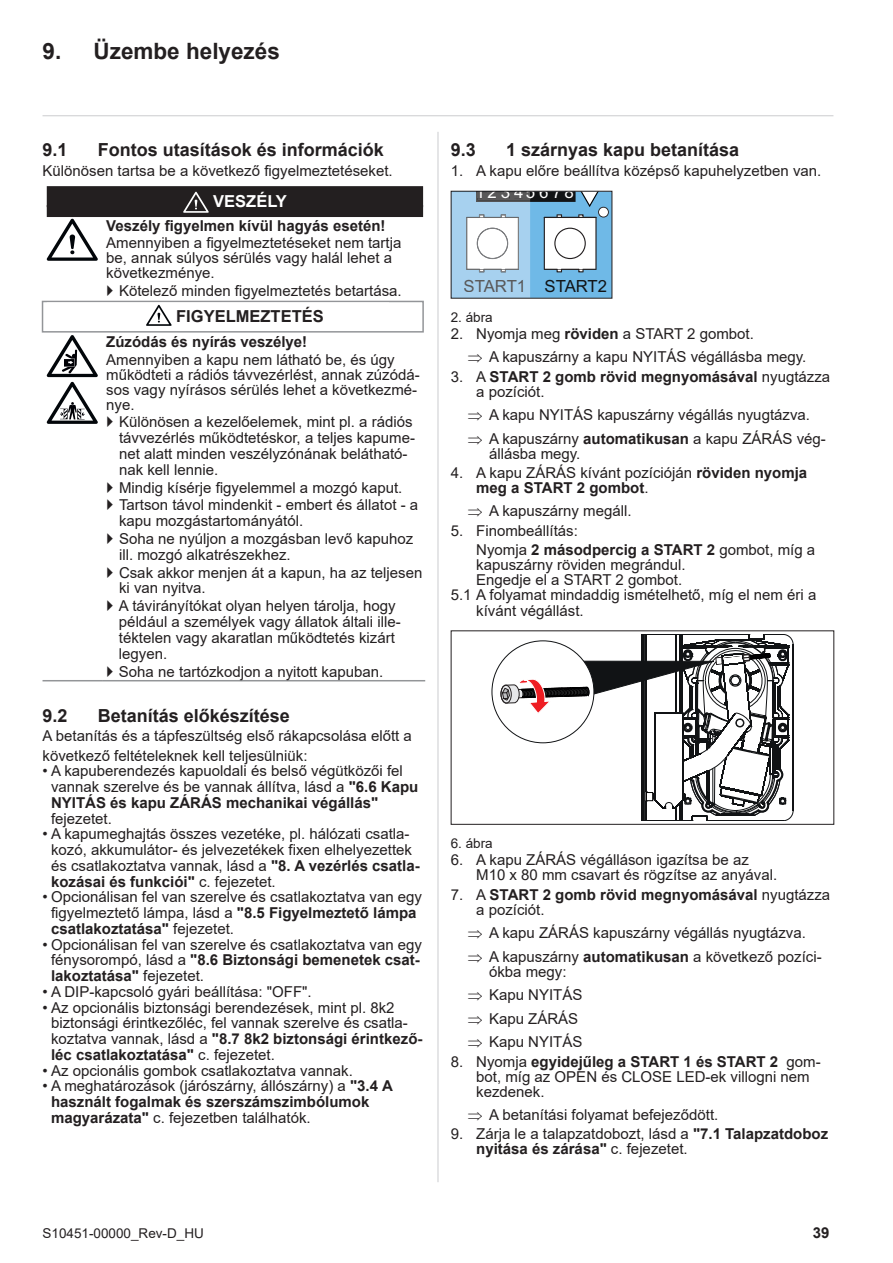
<style>
.page{position:relative;width:893px;height:1263px;background:#fff}
.page>*{position:absolute;margin:0;border:0;box-sizing:border-box;transform-origin:0 0}
.t1{font:700 22.5px "Arial";color:#231f20}
.t2{font:700 18px "Arial";color:#231f20}
.t3{font:16.95px "Arial";letter-spacing:.23em;color:#fff}
.t4{font:16.8px "Arial";color:#111315}
.t5{font:16.8px "Arial";color:#595859}
.t6{font:700 16.5px "Arial";color:#231f20}
.t7{font:700 16.5px "Arial";color:#fff}
.t8{font:15px/15.8px "Arial";color:#231f20}
.t9{font:700 15px/15px "Arial";color:#231f20}
.t10{font:13.5px "Arial";color:#231f20}
.s1{font-weight:700}
.s2{font-weight:400}
</style>
<div class="page">
<hr style="left:437px;top:132px;width:2px;height:1050px;background:#d1d2d4">
<hr style="left:43px;top:115px;width:790px;height:1px;background:#d1d2d4">
<svg style="left:453px;top:193px;width:157px;height:104px"></svg>
<div style="left:464px;top:280px;width:59px;height:12px;background:#a7d1ef"></div>
<div style="left:451px;top:191px;width:161px;height:108px;border:1px solid #231f20"></div>
<svg style="left:500px;top:634px;width:293px;height:187px"></svg>
<div style="left:451px;top:630px;width:383px;height:195px;border:1px solid #231f20"></div>
<hr style="left:43px;top:680px;width:59px;height:1px;background:#939598">
<hr style="left:102px;top:680px;width:323px;height:1px;background:#939598">
<div style="left:47px;top:186px;width:376px;height:21px;background:#231f20"></div>
<div style="left:47px;top:205px;width:376px;height:12px;background:#231f20"></div>
<svg style="left:183px;top:192px;width:26px;height:21px"></svg>
<div style="left:42px;top:301px;width:382px;height:32px;border:2px solid #939598"></div>
<div style="left:47px;top:302px;width:342px;height:20px;background:#fff"></div>
<svg style="left:146px;top:305px;width:26px;height:21px"></svg>
<svg style="left:47px;top:219px;width:51px;height:42px"></svg>
<svg style="left:47px;top:335px;width:51px;height:89px"></svg>
<h1 class="t1" style="left:43px;top:35px;width:239px">9. Üzembe helyezés</h1>
<p class="t2" style="left:43px;top:137px;width:27px">9.1</p>
<p class="t2" style="left:98px;top:137px;width:288px">Fontos utasítások és információk</p>
<p class="t8" style="left:43px;top:162px;width:352px">Különösen tartsa be a következő figyelmeztetéseket.</p>
<p class="t7" style="left:213px;top:190px;width:75px">VESZÉLY</p>
<p class="t9" style="left:106px;top:218px;width:281px">Veszély figyelmen kívül hagyás esetén!</p>
<p class="t8" style="left:106px;top:235px;width:297px;line-height:15px">Amennyiben a figyelmeztetéseket nem tartja be, annak súlyos sérülés vagy halál lehet a következménye.</p>
<p class="t8" style="left:119px;top:283px;width:284px">Kötelező minden figyelmeztetés betartása.</p>
<p class="t6" style="left:176px;top:305px;width:149px">FIGYELMEZTETÉS</p>
<p class="t9" style="left:106px;top:335px;width:202px">Zúzódás és nyírás veszélye!</p>
<p class="t8" style="left:106px;top:352px;width:315px;line-height:15px">Amennyiben a kapu nem látható be, és úgy működteti a rádiós távvezérlést, annak zúzódá&shy;sos vagy nyírásos sérülés lehet a következmé&shy;nye.</p>
<p class="t8" style="left:119px;top:414px;width:297px">Különösen a kezelőelemek, mint pl. a rádiós távvezérlés működtetéskor, a teljes kapume&shy;net alatt minden veszélyzónának belátható&shy;nak kell lennie.</p>
<p class="t8" style="left:119px;top:478px;width:301px;line-height:17.9px">Mindig kísérje figyelemmel a mozgó kaput.<br>Tartson távol mindenkit - embert és állatot - a</p>
<p class="t8" style="left:119px;top:512px;width:296px;line-height:17.9px">kapu mozgástartományától.<br>Soha ne nyúljon a mozgásban levő kapuhoz</p>
<p class="t8" style="left:119px;top:545px;width:305px;line-height:17.9px">ill. mozgó alkatrészekhez.<br>Csak akkor menjen át a kapun, ha az teljesen</p>
<p class="t8" style="left:119px;top:579px;width:278px;line-height:17.9px">ki van nyitva.<br>A távirányítókat olyan helyen tárolja, hogy</p>
<p class="t8" style="left:119px;top:614px;width:283px">például a személyek vagy állatok általi ille&shy;téktelen vagy akaratlan működtetés kizárt legyen.</p>
<p class="t8" style="left:119px;top:663px;width:266px">Soha ne tartózkodjon a nyitott kapuban.</p>
<p class="t2" style="left:43px;top:702px;width:27px">9.2</p>
<p class="t2" style="left:98px;top:702px;width:194px">Betanítás előkészítése</p>
<p class="t8" style="left:43px;top:726px;width:371px;line-height:19.5px">A betanítás és a tápfeszültség első rákapcsolása előtt a következő feltételeknek kell teljesülniük:</p>
<p class="t8" style="left:51px;top:763px;width:369px;text-indent:-9px">• A kapuberendezés kapuoldali és belső végütközői fel vannak szerelve és be vannak állítva, lásd a <span class="s1">"6.6 Kapu<br>NYITÁS és kapu ZÁRÁS mechanikai végállás"</span></p>
<p class="t8" style="left:51px;top:810px;width:62px">fejezetet.</p>
<p class="t8" style="left:51px;top:826px;width:370px;text-indent:-9px">• A kapumeghajtás összes vezetéke, pl. hálózati csatla&shy;kozó, akkumulátor- és jelvezetékek fixen elhelyezettek és csatlakoztatva vannak, lásd a <span class="s1">"8. A vezérlés csatla&shy;kozásai és funkciói"</span> c. fejezetet.</p>
<p class="t8" style="left:51px;top:889px;width:372px;text-indent:-9px">• Opcionálisan fel van szerelve és csatlakoztatva van egy figyelmeztető lámpa, lásd a <span class="s1">"8.5 Figyelmeztető lámpa csatlakoztatása"</span> fejezetet.</p>
<p class="t8" style="left:51px;top:936px;width:372px;text-indent:-9px">• Opcionálisan fel van szerelve és csatlakoztatva van egy fénysorompó, lásd a <span class="s1">"8.6 Biztonsági bemenetek csat&shy;lakoztatása"</span> fejezetet.</p>
<p class="t8" style="left:43px;top:984px;width:271px">• A DIP-kapcsoló gyári beállítása: "OFF".</p>
<p class="t8" style="left:51px;top:999px;width:373px;text-indent:-9px">• Az opcionális biztonsági berendezések, mint pl. 8k2 biztonsági érintkezőléc, fel vannak szerelve és csatla&shy;koztatva vannak, lásd a <span class="s1">"8.7 8k2 biztonsági érintkező&shy;léc csatlakoztatása"</span> c. fejezetet.</p>
<p class="t8" style="left:43px;top:1062px;width:312px">• Az opcionális gombok csatlakoztatva vannak.</p>
<p class="t8" style="left:51px;top:1078px;width:343px;text-indent:-9px">• A meghatározások (járószárny, állószárny) a <span class="s1">"3.4 A használt fogalmak és szerszámszimbólumok magyarázata"</span> c. fejezetben találhatók.</p>
<p class="t2" style="left:451px;top:137px;width:27px">9.3</p>
<p class="t2" style="left:506px;top:137px;width:235px">1 szárnyas kapu betanítása</p>
<p class="t8" style="left:451px;top:163px;width:372px">1. A kapu előre beállítva középső kapuhelyzetben van.</p>
<p class="t3" style="left:476px;top:181px;width:100px">12345678</p>
<p class="t5" style="left:464px;top:275px;width:64px">START1</p>
<p class="t10" style="left:451px;top:308px;width:44px">2. ábra</p>
<p class="t8" style="left:468px;top:322px;width:340px;line-height:23.5px;text-indent:-17px">2. Nyomja meg <span class="s1">röviden</span> a START 2 gombot.<br>⇒ A kapuszárny a kapu NYITÁS végállásba megy.</p>
<p class="t9" style="left:476px;top:369px;width:356px;text-indent:-26px"><span class="s2">3. A</span> START 2 gomb rövid megnyomásával <span class="s2">nyugtázza a pozíciót.</span></p>
<p class="t8" style="left:468px;top:403px;width:360px;line-height:23.5px">⇒ A kapu NYITÁS kapuszárny végállás nyugtázva. ⇒ A kapuszárny <span class="s1">automatikusan</span> a kapu ZÁRÁS vég-</p>
<p class="t8" style="left:489px;top:445px;width:93px">állásba megy.</p>
<p class="t8" style="left:476px;top:465px;width:332px;line-height:15px;text-indent:-26px">4. A kapu ZÁRÁS kívánt pozícióján <span class="s1">röviden nyomja meg a START 2 gombot</span>.</p>
<p class="t8" style="left:468px;top:503px;width:165px">⇒ A kapuszárny megáll.</p>
<p class="t8" style="left:476px;top:521px;width:340px;line-height:19.2px;text-indent:-26px">5. Finombeállítás:<br>Nyomja <span class="s1">2 másodpercig a START 2</span> gombot, míg a</p>
<p class="t8" style="left:476px;top:557px;width:211px">kapuszárny röviden megrándul.</p>
<p class="t8" style="left:476px;top:572px;width:207px">Engedje el a START 2 gombot.</p>
<p class="t8" style="left:451px;top:587px;width:367px">5.1 A folyamat mindaddig ismételhető, míg el nem éri a</p>
<p class="t8" style="left:476px;top:602px;width:109px">kívánt végállást.</p>
<p class="t4" style="left:544px;top:275px;width:64px">START2</p>
<p class="t10" style="left:451px;top:834px;width:44px">6. ábra</p>
<p class="t8" style="left:476px;top:853px;width:302px;line-height:15px;text-indent:-26px">6. A kapu ZÁRÁS végálláson igazítsa be az<br>M10 x 80 mm csavart és rögzítse az anyával.</p>
<p class="t9" style="left:476px;top:887px;width:356px;text-indent:-26px"><span class="s2">7. A</span> START 2 gomb rövid megnyomásával <span class="s2">nyugtázza a pozíciót.</span></p>
<p class="t8" style="left:468px;top:921px;width:355px;line-height:23.5px">⇒ A kapu ZÁRÁS kapuszárny végállás nyugtázva. ⇒ A kapuszárny <span class="s1">automatikusan</span> a következő pozíci-</p>
<p class="t8" style="left:468px;top:959px;width:116px;line-height:23.5px;text-align:center">ókba megy:<br>⇒ Kapu NYITÁS ⇒ Kapu ZÁRÁS ⇒ Kapu NYITÁS</p>
<p class="t8" style="left:476px;top:1054px;width:346px;line-height:15px;text-indent:-26px">8. Nyomja <span class="s1">egyidejűleg a START 1 és START 2</span> gom&shy;bot, míg az OPEN és CLOSE LED-ek villogni nem kezdenek.</p>
<p class="t8" style="left:468px;top:1107px;width:252px">⇒ A betanítási folyamat befejeződött.</p>
<p class="t8" style="left:476px;top:1126px;width:353px;line-height:15px;text-indent:-26px">9. Zárja le a talapzatdobozt, lásd a <span class="s1">"7.1 Talapzatdoboz nyitása és zárása"</span> c. fejezetet.</p>
<p class="t10" style="left:43px;top:1224px;width:163px">S10451-00000_Rev-D_HU</p>
<p class="t9" style="left:813px;top:1226px;width:18px">39</p>
</div>
